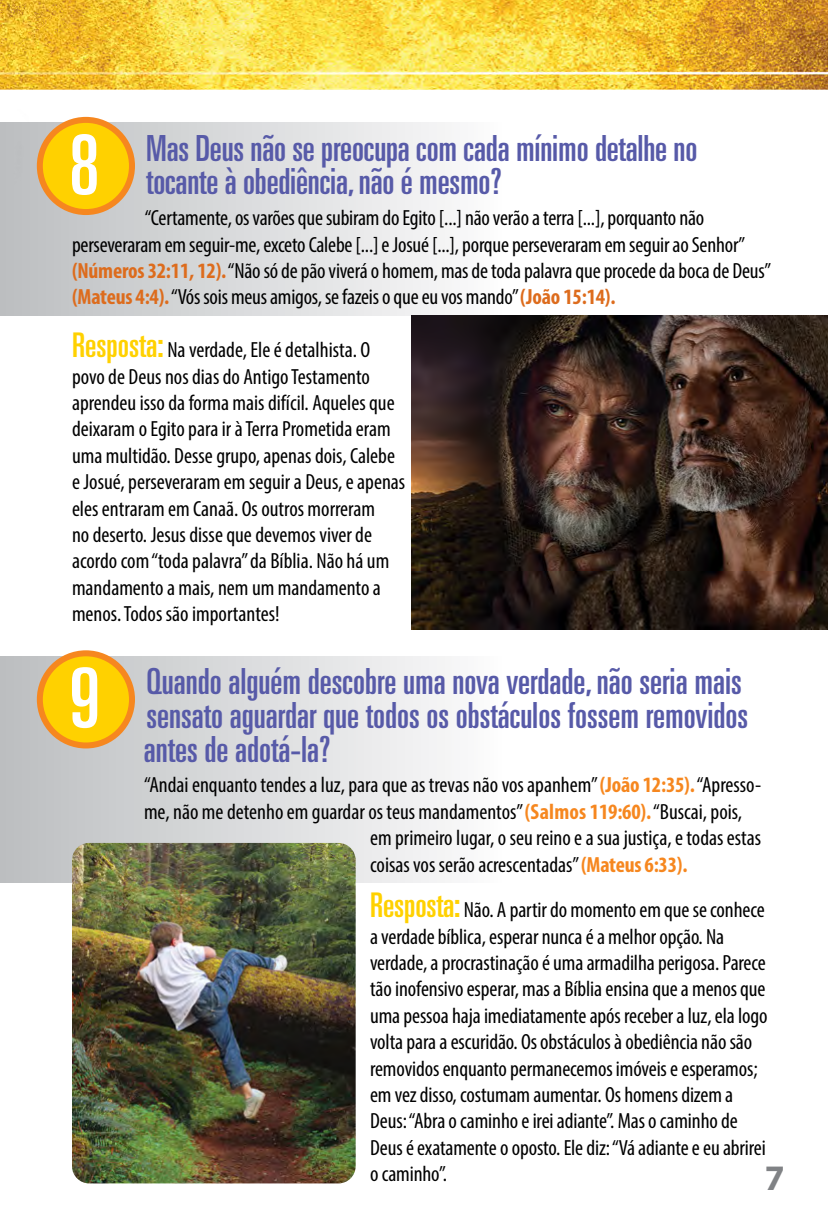
<style>
.page{position:relative;width:828px;height:1224px;background:#fff}
.page>*{position:absolute;margin:0;border:0;box-sizing:border-box;transform-origin:0 0}
.t1{font:ultra-condensed 83px "Univers";color:#fff}
.t2{font:ultra-condensed 36px/34px "Univers";color:#575aa8}
.t3{font:700 36px "Myriad Pro";color:#808285}
.t4{font:condensed 22px/26.4px "Myriad Pro";letter-spacing:-.005em;color:#000}
.s1{font-weight:700;color:#dd6c1d}
.s2{font-family:"Univers";font-stretch:ultra-condensed;font-size:34px;color:#ffd100}
.s3{font-weight:700;color:#f6871f}
</style>
<div class="page">
<img style="left:0;top:0;width:828px;height:484px">
<div style="left:0;top:656px;width:501px;height:227px;background:linear-gradient(to right,#bcbdbd,#fbfcfd)"></div>
<div style="left:40px;top:653px;width:92px;height:92px;background:#ffd100;border-radius:50%"></div>
<div style="left:37px;top:650px;width:98px;height:98px;border:6px solid #f6871f;border-radius:50%"></div>
<div style="left:0;top:123px;width:501px;height:192px;background:linear-gradient(to right,#bcbdbd,#fbfcfd)"></div>
<div style="left:40px;top:120px;width:92px;height:92px;background:#ffd100;border-radius:50%"></div>
<div style="left:37px;top:117px;width:98px;height:98px;border:6px solid #f6871f;border-radius:50%"></div>
<img style="left:412px;top:315px;width:416px;height:315px">
<img style="left:72px;top:843px;width:284px;height:340px">
<h1 class="t1" style="left:69px;top:118px;width:32px">8</h1>
<h2 class="t2" style="left:146px;top:131px;width:553px">Mas Deus não se preocupa com cada mínimo detalhe no tocante à obediência, não é mesmo?</h2>
<p class="t4" style="left:72px;top:204px;width:701px;text-indent:73px">“Certamente, os varões que subiram do Egito [...] não verão a terra [...], porquanto não perseveraram em seguir-me, exceto Calebe [...] e Josué [...], porque perseveraram em seguir ao Senhor” <span class="s1">(Números 32:11, 12).</span> “Não só de pão viverá o homem, mas de toda palavra que procede da boca de Deus” <span class="s1">(Mateus 4:4).</span> “Vós sois meus amigos, se fazeis o que eu vos mando” <span class="s1">(João 15:14).</span></p>
<p class="t4" style="left:72px;top:336px;width:335px"><span class="s2">Resposta:</span> Na verdade, Ele é detalhista. O povo de Deus nos dias do Antigo Testamento aprendeu isso da forma mais difícil. Aqueles que deixaram o Egito para ir à Terra Prometida eram uma multidão. Desse grupo, apenas dois, Calebe e Josué, perseveraram em seguir a Deus, e apenas eles entraram em Canaã. Os outros morreram<br>no deserto. Jesus disse que devemos viver de acordo com “toda palavra” da Bíblia. Não há um mandamento a mais, nem um mandamento a menos. Todos são importantes!</p>
<h1 class="t1" style="left:69px;top:651px;width:32px">9</h1>
<h2 class="t2" style="left:144px;top:664px;width:606px">Quando alguém descobre uma nova verdade, não seria mais sensato aguardar que todos os obstáculos fossem removidos antes de adotá-la?</h2>
<p class="t4" style="left:144px;top:772px;width:619px">“Andai enquanto tendes a luz, para que as trevas não vos apanhem” <span class="s3">(João 12:35).</span> “Apresso-</p>
<p class="t4" style="left:144px;top:798px;width:600px">me, não me detenho em guardar os teus mandamentos” <span class="s3">(Salmos 119:60).</span> “Buscai, pois,</p>
<p class="t4" style="left:370px;top:824px;width:393px">em primeiro lugar, o seu reino e a sua justiça, e todas estas</p>
<p class="t4" style="left:370px;top:851px;width:319px">coisas vos serão acrescentadas” <span class="s3">(Mateus 6:33).</span></p>
<p class="t4" style="left:370px;top:896px;width:399px"><span class="s2">Resposta:</span> Não. A partir do momento em que se conhece a verdade bíblica, esperar nunca é a melhor opção. Na verdade, a procrastinação é uma armadilha perigosa. Parece tão inofensivo esperar, mas a Bíblia ensina que a menos que uma pessoa haja imediatamente após receber a luz, ela logo volta para a escuridão. Os obstáculos à obediência não são removidos enquanto permanecemos imóveis e esperamos; em vez disso, costumam aumentar. Os homens dizem a Deus: “Abra o caminho e irei adiante”. Mas o caminho de Deus é exatamente o oposto. Ele diz: “Vá adiante e eu abrirei o caminho”.</p>
<h2 class="t3" style="left:765px;top:1155px;width:21px">7</h2>
</div>
